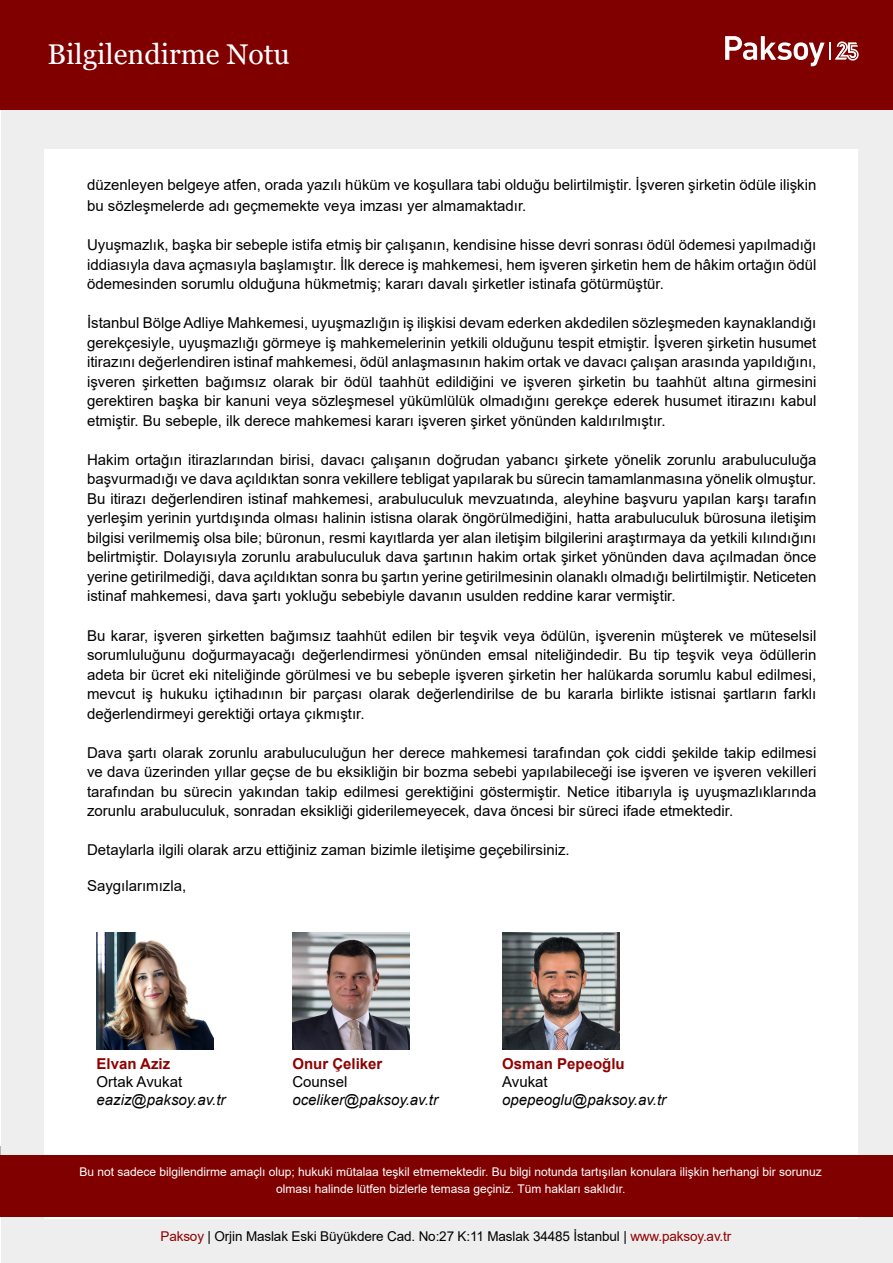
<style>
.page{position:relative;width:893px;height:1263px;background:#fff}
.page>*{position:absolute;margin:0;border:0;box-sizing:border-box;transform-origin:0 0}
.t1{font:28.5px "Georgia";color:#fff}
.t2{font:15px/19.5px "Arial";color:#000;text-align:justify}
.t3{font:italic 15px "Arial";color:#000}
.t4{font:700 15px "Arial";color:#910000}
.t5{font:13.5px "Arial";letter-spacing:-.01em;color:#000}
.t6{font:12px/16.5px "Arial";color:#fff;text-align:center}
.s1{color:#910000}
</style>
<div class="page">
<div style="left:1px;top:2px;width:891px;height:1261px;background:#eee"></div>
<div style="left:0;top:0;width:893px;height:110px;background:#800000"></div>
<svg style="left:725px;top:36px;width:134px;height:30px"></svg>
<div style="left:44px;top:149px;width:813px;height:1069px;background:#fff"></div>
<div style="left:0;top:1155px;width:892px;height:61px;background:#800000"></div>
<img style="left:97px;top:932px;width:117px;height:117px">
<img style="left:292px;top:932px;width:117px;height:117px">
<img style="left:502px;top:932px;width:117px;height:117px">
<h1 class="t1" style="left:48px;top:36px;width:244px">Bilgilendirme Notu</h1>
<p class="t2" style="left:87px;top:175px;width:731px;line-height:21px">düzenleyen belgeye atfen, orada yazılı hüküm ve koşullara tabi olduğu belirtilmiştir. İşveren şirketin ödüle ilişkin bu sözleşmelerde adı geçmemekte veya imzası yer almamaktadır.</p>
<p class="t2" style="left:87px;top:235px;width:731px">Uyuşmazlık, başka bir sebeple istifa etmiş bir çalışanın, kendisine hisse devri sonrası ödül ödemesi yapılmadığı iddiasıyla dava açmasıyla başlamıştır. İlk derece iş mahkemesi, hem işveren şirketin hem de hâkim ortağın ödül ödemesinden sorumlu olduğuna hükmetmiş; kararı davalı şirketler istinafa götürmüştür.</p>
<p class="t2" style="left:87px;top:313px;width:731px">İstanbul Bölge Adliye Mahkemesi, uyuşmazlığın iş ilişkisi devam ederken akdedilen sözleşmeden kaynaklandığı gerekçesiyle, uyuşmazlığı görmeye iş mahkemelerinin yetkili olduğunu tespit etmiştir. İşveren şirketin husumet itirazını değerlendiren istinaf mahkemesi, ödül anlaşmasının hakim ortak ve davacı çalışan arasında yapıldığını, işveren şirketten bağımsız olarak bir ödül taahhüt edildiğini ve işveren şirketin bu taahhüt altına girmesini gerektiren başka bir kanuni veya sözleşmesel yükümlülük olmadığını gerekçe ederek husumet itirazını kabul etmiştir. Bu sebeple, ilk derece mahkemesi kararı işveren şirket yönünden kaldırılmıştır.</p>
<p class="t2" style="left:87px;top:450px;width:731px">Hakim ortağın itirazlarından birisi, davacı çalışanın doğrudan yabancı şirkete yönelik zorunlu arabuluculuğa başvurmadığı ve dava açıldıktan sonra vekillere tebligat yapılarak bu sürecin tamamlanmasına yönelik olmuştur.<br>Bu itirazı değerlendiren istinaf mahkemesi, arabuluculuk mevzuatında, aleyhine başvuru yapılan karşı tarafın yerleşim yerinin yurtdışında olması halinin istisna olarak öngörülmediğini, hatta arabuluculuk bürosuna iletişim bilgisi verilmemiş olsa bile; büronun, resmi kayıtlarda yer alan iletişim bilgilerini araştırmaya da yetkili kılındığını belirtmiştir. Dolayısıyla zorunlu arabuluculuk dava şartının hakim ortak şirket yönünden dava açılmadan önce yerine getirilmediği, dava açıldıktan sonra bu şartın yerine getirilmesinin olanaklı olmadığı belirtilmiştir. Neticeten istinaf mahkemesi, dava şartı yokluğu sebebiyle davanın usulden reddine karar vermiştir.</p>
<p class="t2" style="left:87px;top:625px;width:731px">Bu karar, işveren şirketten bağımsız taahhüt edilen bir teşvik veya ödülün, işverenin müşterek ve müteselsil sorumluluğunu doğurmayacağı değerlendirmesi yönünden emsal niteliğindedir. Bu tip teşvik veya ödüllerin adeta bir ücret eki niteliğinde görülmesi ve bu sebeple işveren şirketin her halükarda sorumlu kabul edilmesi, mevcut iş hukuku içtihadının bir parçası olarak değerlendirilse de bu kararla birlikte istisnai şartların farklı değerlendirmeyi gerektiği ortaya çıkmıştır.</p>
<p class="t2" style="left:87px;top:742px;width:731px">Dava şartı olarak zorunlu arabuluculuğun her derece mahkemesi tarafından çok ciddi şekilde takip edilmesi ve dava üzerinden yıllar geçse de bu eksikliğin bir bozma sebebi yapılabileceği ise işveren ve işveren vekilleri tarafından bu sürecin yakından takip edilmesi gerektiğini göstermiştir. Netice itibarıyla iş uyuşmazlıklarında zorunlu arabuluculuk, sonradan eksikliği giderilemeyecek, dava öncesi bir süreci ifade etmektedir.</p>
<p class="t2" style="left:87px;top:840px;width:484px">Detaylarla ilgili olarak arzu ettiğiniz zaman bizimle iletişime geçebilirsiniz.</p>
<p class="t2" style="left:87px;top:876px;width:101px">Saygılarımızla,</p>
<p class="t4" style="left:97px;top:1053px;width:75px">Elvan Aziz</p>
<p class="t2" style="left:97px;top:1072px;width:87px">Ortak Avukat</p>
<p class="t3" style="left:97px;top:1090px;width:130px">eaziz@paksoy.av.tr</p>
<p class="t4" style="left:292px;top:1053px;width:92px">Onur Çeliker</p>
<p class="t2" style="left:292px;top:1072px;width:57px">Counsel</p>
<p class="t3" style="left:292px;top:1090px;width:147px">oceliker@paksoy.av.tr</p>
<p class="t4" style="left:502px;top:1053px;width:124px">Osman Pepeoğlu</p>
<p class="t2" style="left:502px;top:1072px;width:47px">Avukat</p>
<p class="t3" style="left:502px;top:1090px;width:165px">opepeoglu@paksoy.av.tr</p>
<p class="t6" style="left:80px;top:1163px;width:744px">Bu not sadece bilgilendirme amaçlı olup; hukuki mütalaa teşkil etmemektedir. Bu bilgi notunda tartışılan konulara ilişkin herhangi bir sorunuz olması halinde lütfen bizlerle temasa geçiniz. Tüm hakları saklıdır.</p>
<p class="t5" style="left:160px;top:1227px;width:572px"><span class="s1">Paksoy</span> | Orjin Maslak Eski Büyükdere Cad. No:27 K:11 Maslak 34485 İstanbul | <span class="s1">www.paksoy.av.tr</span></p>
</div>
